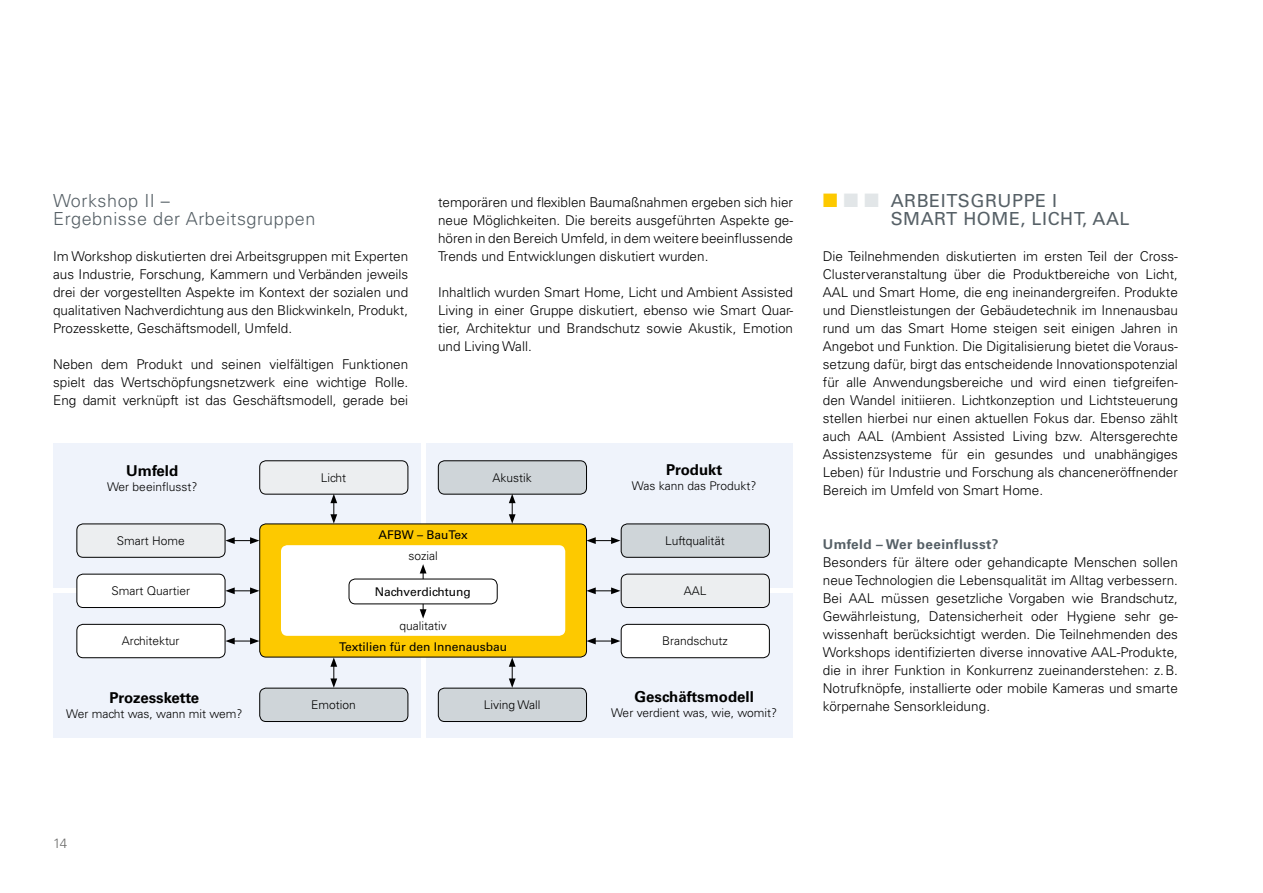
<style>
.page{position:relative;width:1263px;height:893px;background:#fff}
.page>*{position:absolute;margin:0;border:0;box-sizing:border-box;transform-origin:0 0}
.t1{font:300 18px/18px "Univers LT Std";letter-spacing:.03em;color:#566066}
.t2{font:18px/18px "Univers LT Std";letter-spacing:.03em;color:#566066}
.t3{font:700 15px "Univers LT Std";color:#000}
.t4{font:300 13.5px/18px "Univers LT Std";color:#000;text-align:justify}
.t5{font:700 13.5px "Univers LT Std";letter-spacing:.03em;color:#566066}
.t6{font:300 13.5px "Univers LT Std";color:#686867}
.t7{font:300 12px "Univers LT Std";color:#000}
.t8{font:12px "Univers LT Std";color:#000}
</style>
<div class="page">
<div style="left:53px;top:443px;width:740px;height:295px;background:#eff3fb"></div>
<div style="left:659px;top:588px;width:134px;height:5px;background:#fff"></div>
<div style="left:53px;top:588px;width:128px;height:5px;background:#fff"></div>
<hr style="left:422px;top:443px;width:4px;height:295px;background:#fff">
<div style="left:260px;top:524px;width:326px;height:133px;background:#fdc900;border-radius:6px"></div>
<div style="left:259px;top:524px;width:328px;height:133px;border:1px solid #000;border-radius:6px"></div>
<div style="left:77px;top:524px;width:148px;height:33px;background:#eceef0;border-radius:6px"></div>
<div style="left:77px;top:524px;width:148px;height:34px;border:1px solid #000;border-radius:6px"></div>
<div style="left:281px;top:545px;width:284px;height:91px;background:#fff;border-radius:6px"></div>
<div style="left:77px;top:574px;width:148px;height:33px;background:#fff;border-radius:6px"></div>
<div style="left:77px;top:574px;width:148px;height:34px;border:1px solid #000;border-radius:6px"></div>
<div style="left:621px;top:574px;width:148px;height:33px;background:#eceef0;border-radius:6px"></div>
<div style="left:621px;top:574px;width:149px;height:34px;border:1px solid #000;border-radius:6px"></div>
<div style="left:77px;top:624px;width:148px;height:34px;background:#fff;border-radius:6px"></div>
<div style="left:77px;top:624px;width:148px;height:34px;border:1px solid #000;border-radius:6px"></div>
<div style="left:260px;top:688px;width:148px;height:33px;background:#cfd5d9;border-radius:6px"></div>
<div style="left:259px;top:688px;width:149px;height:34px;border:1px solid #000;border-radius:6px"></div>
<div style="left:260px;top:461px;width:148px;height:33px;background:#eceef0;border-radius:6px"></div>
<div style="left:259px;top:460px;width:149px;height:34px;border:1px solid #000;border-radius:6px"></div>
<div style="left:438px;top:688px;width:148px;height:33px;background:#cfd5d9;border-radius:6px"></div>
<div style="left:438px;top:688px;width:149px;height:34px;border:1px solid #000;border-radius:6px"></div>
<div style="left:438px;top:461px;width:148px;height:33px;background:#cfd5d9;border-radius:6px"></div>
<div style="left:438px;top:460px;width:149px;height:34px;border:1px solid #000;border-radius:6px"></div>
<div style="left:621px;top:524px;width:148px;height:33px;background:#cfd5d9;border-radius:6px"></div>
<div style="left:621px;top:524px;width:149px;height:34px;border:1px solid #000;border-radius:6px"></div>
<div style="left:621px;top:624px;width:148px;height:34px;background:#fff;border-radius:6px"></div>
<div style="left:621px;top:624px;width:149px;height:34px;border:1px solid #000;border-radius:6px"></div>
<svg style="left:225px;top:537px;width:34px;height:7px"></svg>
<svg style="left:586px;top:537px;width:34px;height:7px"></svg>
<hr style="left:423px;top:571px;width:1px;height:41px;background:#000">
<svg style="left:420px;top:564px;width:6px;height:9px"></svg>
<svg style="left:420px;top:609px;width:6px;height:10px"></svg>
<svg style="left:509px;top:657px;width:7px;height:31px"></svg>
<svg style="left:330px;top:494px;width:7px;height:30px"></svg>
<svg style="left:330px;top:657px;width:7px;height:31px"></svg>
<svg style="left:225px;top:587px;width:34px;height:7px"></svg>
<svg style="left:586px;top:587px;width:34px;height:7px"></svg>
<svg style="left:225px;top:638px;width:34px;height:6px"></svg>
<svg style="left:586px;top:638px;width:34px;height:6px"></svg>
<div style="left:349px;top:579px;width:148px;height:25px;background:#fff;border-radius:6px"></div>
<div style="left:349px;top:579px;width:148px;height:25px;border:1px solid #000;border-radius:6px"></div>
<svg style="left:509px;top:494px;width:7px;height:30px"></svg>
<h1 class="t1" style="left:53px;top:191px;width:264px">Workshop II –<br>Ergebnisse der Arbeitsgruppen</h1>
<p class="t4" style="left:53px;top:247px;width:357px">Im Workshop diskutierten drei Arbeitsgruppen mit Experten aus Industrie, Forschung, Kammern und Verbänden jeweils drei der vorgestellten Aspekte im Kontext der sozialen und qualitativen Nachverdichtung aus den Blickwinkeln, Produkt, Prozesskette, Geschäftsmodell, Umfeld.</p>
<p class="t4" style="left:53px;top:355px;width:357px">Neben dem Produkt und seinen vielfältigen Funktionen spielt das Wertschöpfungsnetzwerk eine wichtige Rolle.<br>Eng damit verknüpft ist das Geschäftsmodell, gerade bei</p>
<p class="t4" style="left:438px;top:193px;width:357px">temporären und flexiblen Baumaßnahmen ergeben sich hier neue Möglichkeiten. Die bereits ausgeführten Aspekte ge&shy;hören in den Bereich Umfeld, in dem weitere beeinflussende Trends und Entwicklungen diskutiert wurden.</p>
<p class="t4" style="left:438px;top:283px;width:357px">Inhaltlich wurden Smart Home, Licht und Ambient Assisted Living in einer Gruppe diskutiert, ebenso wie Smart Quar&shy;tier, Architektur und Brandschutz sowie Akustik, Emotion und Living Wall.</p>
<p class="t3" style="left:126px;top:461px;width:53px">Umfeld</p>
<p class="t7" style="left:107px;top:479px;width:92px">Wer beeinflusst?</p>
<p class="t7" style="left:321px;top:470px;width:27px">Licht</p>
<p class="t7" style="left:492px;top:470px;width:41px">Akustik</p>
<p class="t3" style="left:666px;top:461px;width:58px">Produkt</p>
<p class="t7" style="left:632px;top:478px;width:126px">Was kann das Produkt?</p>
<p class="t7" style="left:117px;top:533px;width:70px">Smart Home</p>
<p class="t8" style="left:378px;top:528px;width:91px">AFBW – BauTex</p>
<p class="t7" style="left:408px;top:548px;width:31px">sozial</p>
<p class="t7" style="left:665px;top:533px;width:61px">Luftqualität</p>
<p class="t7" style="left:111px;top:584px;width:80px">Smart Quartier</p>
<p class="t7" style="left:684px;top:584px;width:24px">AAL</p>
<p class="t8" style="left:375px;top:584px;width:98px">N achverdichtung</p>
<p class="t7" style="left:122px;top:634px;width:59px">Architektur</p>
<p class="t3" style="left:109px;top:688px;width:91px">Prozesskette</p>
<p class="t7" style="left:66px;top:706px;width:178px">Wer macht was, wann mit wem?</p>
<p class="t7" style="left:399px;top:618px;width:49px">qualitativ</p>
<p class="t8" style="left:339px;top:639px;width:169px">Textilien für den Innenausbau</p>
<p class="t7" style="left:311px;top:698px;width:46px">Emotion</p>
<p class="t7" style="left:484px;top:698px;width:58px">Living Wall</p>
<p class="t7" style="left:662px;top:634px;width:67px">Brandschutz</p>
<p class="t3" style="left:634px;top:688px;width:121px">Geschäftsmodell</p>
<p class="t7" style="left:611px;top:705px;width:168px">Wer verdient was, wie, womit?</p>
<h1 class="t2" style="left:891px;top:191px;width:240px">Arbeitsg ruppe I<br>Smart Home, Licht, AAL</h1>
<p class="t4" style="left:823px;top:247px;width:357px">Die Teilnehmenden diskutierten im ersten Teil der Cross-Clusterveranstaltung über die Produktbereiche von Licht, AAL und Smart Home, die eng ineinandergreifen. Produkte und Dienstleistungen der Gebäudetechnik im Innenausbau rund um das Smart Home steigen seit einigen Jahren in Angebot und Funktion. Die Digitalisierung bietet die Voraus&shy;setzung dafür, birgt das entscheidende Innovationspotenzial für alle Anwendungsbereiche und wird einen tiefgreifen&shy;den Wandel initiieren. Lichtkonzeption und Lichtsteuerung stellen hierbei nur einen aktuellen Fokus dar. Ebenso zählt auch AAL (Ambient Assisted Living bzw. Altersgerechte Assistenzsysteme für ein gesundes und unabhängiges Leben) für Industrie und Forschung als chanceneröffnender Bereich im Umfeld von Smart Home.</p>
<p class="t5" style="left:823px;top:536px;width:177px">Umfeld – Wer beeinflusst?</p>
<p class="t4" style="left:823px;top:553px;width:357px">Besonders für ältere oder gehandicapte Menschen sollen neue Technologien die Lebensqualität im Alltag verbessern.<br>Bei AAL müssen gesetzliche Vorgaben wie Brandschutz, Gewährleistung, Datensicherheit oder Hygiene sehr ge&shy;wissenhaft berücksichtigt werden. Die Teilnehmenden des Workshops identifizierten diverse innovative AAL-Produkte, die in ihrer Funktion in Konkurrenz zueinanderstehen: z.B.<br>Notrufknöpfe, installierte oder mobile Kameras und smarte körpernahe Sensorkleidung.</p>
<p class="t6" style="left:53px;top:835px;width:16px">14</p>
</div>
